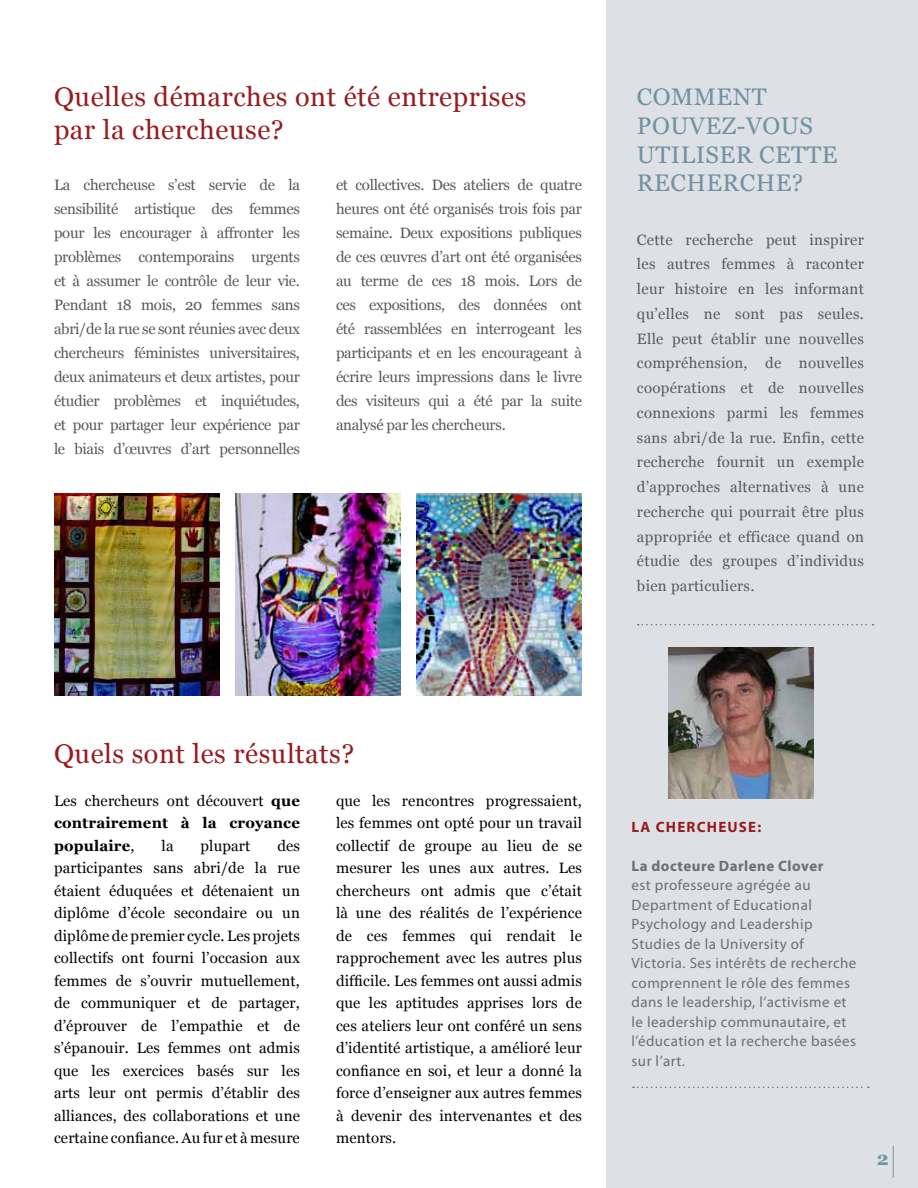
<style>
.page{position:relative;width:918px;height:1188px;background:#fff}
.page>*{position:absolute;margin:0;border:0;box-sizing:border-box;transform-origin:0 0}
.t1{font:27px/32.4px "Georgia";letter-spacing:.02em;color:#981b1e}
.t2{font:24px/28.8px "Georgia";letter-spacing:.02em;color:#7292a2}
.t3{font:700 19.05px "Georgia";color:#7292a2}
.t4{font:15px/24px "Georgia";letter-spacing:-.02em;color:#58595b;text-align:justify}
.t5{font:15px/22.5px "Georgia";letter-spacing:.01em;color:#000;text-align:justify}
.t6{font:15px/19.5px "Myriad Pro";letter-spacing:.03em;color:#6d6e71}
.t7{font:700 15px/22.5px "Georgia";letter-spacing:.01em;color:#000;text-align:justify}
.t8{font:700 15px "Myriad Pro";letter-spacing:.03em;color:#6d6e71}
.t9{font:700 15px "Myriad Pro";letter-spacing:.08em;color:#981b1e}
.s1{font-weight:400}
</style>
<div class="page">
<div style="left:607px;top:0;width:311px;height:1188px;background:#dde1e5"></div>
<hr style="left:893px;top:1146px;width:1px;height:32px;background:#7292a2">
<svg style="left:638px;top:624px;width:235px;height:1px"></svg>
<img style="left:668px;top:648px;width:146px;height:150px">
<svg style="left:633px;top:1087px;width:236px;height:1px"></svg>
<img style="left:54px;top:494px;width:166px;height:201px">
<img style="left:235px;top:494px;width:166px;height:201px">
<img style="left:416px;top:494px;width:166px;height:201px">
<h1 class="t1" style="left:54px;top:82px;width:474px">Quelles démarches ont été entreprises par la chercheuse?</h1>
<p class="t4" style="left:54px;top:173px;width:248px">La chercheuse s’est servie de la sensibilité artistique des femmes pour les encourager à affronter les problèmes contemporains urgents et à assumer le contrôle de leur vie.<br>Pendant 18 mois, 20 femmes sans abri/de la rue se sont réunies avec deux chercheurs féministes universitaires, deux animateurs et deux artistes, pour étudier problèmes et inquiétudes, et pour partager leur expérience par le biais d’œuvres d’art personnelles</p>
<p class="t4" style="left:336px;top:173px;width:248px">et collectives. Des ateliers de quatre heures ont été organisés trois fois par semaine. Deux expositions publiques de ces œuvres d’art ont été organisées au terme de ces 18 mois. Lors de ces expositions, des données ont été rassemblées en interrogeant les participants et en les encourageant à écrire leurs impressions dans le livre des visiteurs qui a été par la suite analysé par les chercheurs.</p>
<h2 class="t2" style="left:637px;top:83px;width:198px">Comment pouvez-vous utiliser cette recherche?</h2>
<p class="t4" style="left:637px;top:228px;width:229px;line-height:24.8px">Cette recherche peut inspirer les autres femmes à raconter leur histoire en les informant qu’elles ne sont pas seules.<br>Elle peut établir une nouvelles compréhension, de nouvelles coopérations et de nouvelles connexions parmi les femmes sans abri/de la rue. Enfin, cette recherche fournit un exemple d’approches alternatives à une recherche qui pourrait être plus appropriée et efficace quand on étudie des groupes d’individus bien particuliers.</p>
<h1 class="t1" style="left:54px;top:738px;width:302px">Quels sont les résultats?</h1>
<p class="t7" style="left:54px;top:789px;width:247px"><span class="s1">Les chercheurs ont découvert</span> que contrairement à la croyance populaire<span class="s1">,</span></p>
<p class="t5" style="left:336px;top:790px;width:247px">que les rencontres progressaient, les femmes ont opté pour un travail collectif de groupe au lieu de se mesurer les unes aux autres. Les chercheurs ont admis que c’était là une des réalités de l’expérience de ces femmes qui rendait le rapprochement avec les autres plus difficile. Les femmes ont aussi admis que les aptitudes apprises lors de ces ateliers leur ont conféré un sens d’identité artistique, a amélioré leur confiance en soi, et leur a donné la force d’enseigner aux autres femmes à devenir des intervenantes et des mentors.</p>
<p class="t5" style="left:54px;top:835px;width:248px;text-indent:223px">des participantes sans abri/de la rue étaient éduquées et détenaient un diplôme d’école secondaire ou un diplôme de premier cycle. Les projets collectifs ont fourni l’occasion aux femmes de s’ouvrir mutuellement, de communiquer et de partager, d’éprouver de l’empathie et de s’épanouir. Les femmes ont admis que les exercices basés sur les arts leur ont permis d’établir des alliances, des collaborations et une certaine confiance. Au fur et à mesure</p>
<p class="t5" style="left:162px;top:835px;width:13px">la</p>
<p class="t5" style="left:201px;top:835px;width:51px">plupart</p>
<p class="t9" style="left:632px;top:817px;width:131px">LA CHERCHEUSE:</p>
<p class="t8" style="left:632px;top:856px;width:193px">La docteure Darlene Clover</p>
<p class="t6" style="left:632px;top:875px;width:226px">est professeure agrégée au<br>Department of Educational<br>Psychology and Leadership<br>Studies de la University of<br>Victoria. Ses intérêts de recherche comprennent le rôle des femmes dans le leadership, l’activisme et le leadership communautaire, et l’éducation et la recherche basées sur l’art.</p>
<p class="t3" style="left:877px;top:1146px;width:13px">2</p>
</div>
